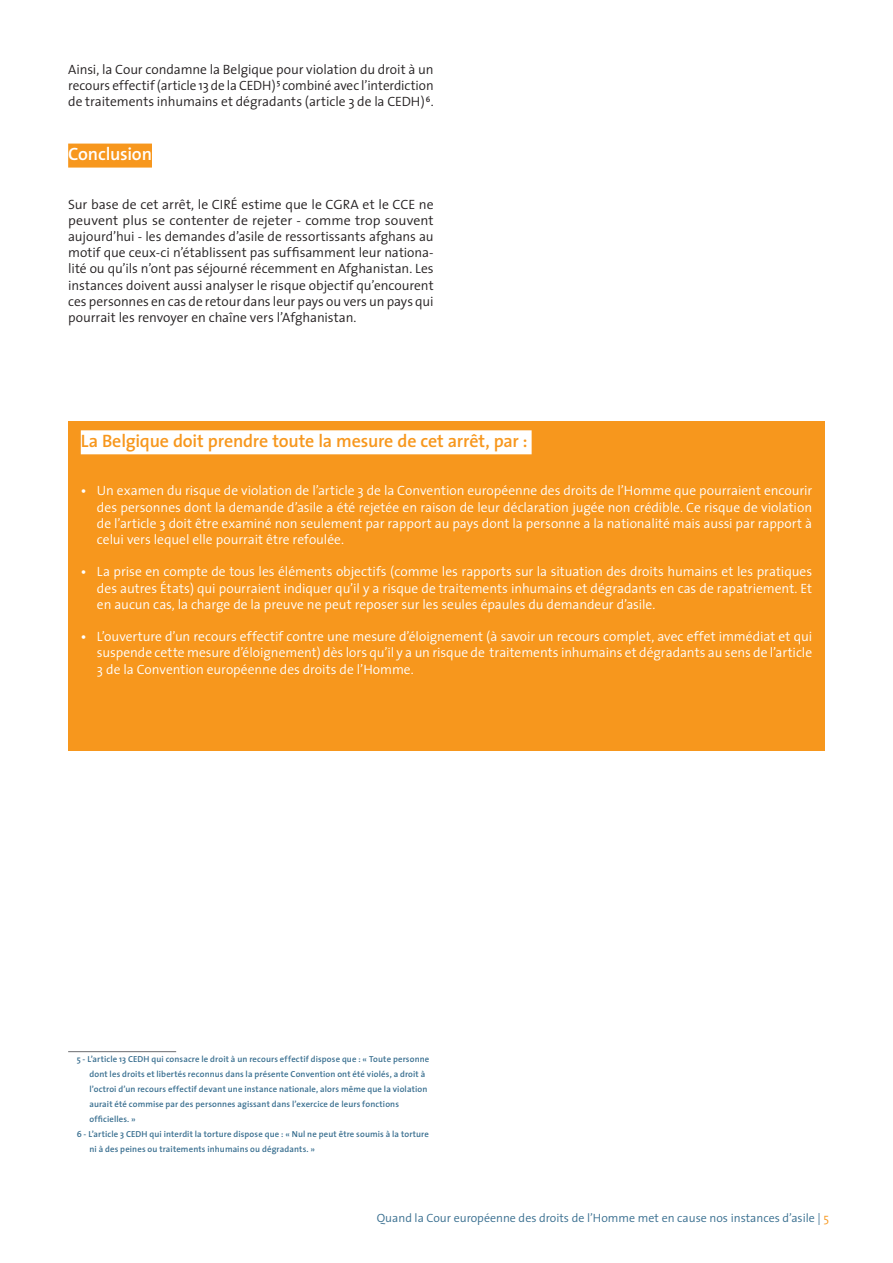
<style>
.page{position:relative;width:893px;height:1263px;background:#fff}
.page>*{position:absolute;margin:0;border:0;box-sizing:border-box;transform-origin:0 0}
.titre_2_encadré{font:600 18px "The Sans";letter-spacing:-.01em;color:#f7971d}
.titre_2{font:600 18px "The Sans";letter-spacing:-.01em;color:#fff}
.t1{font:300 13.5px/16.2px "The Sans";color:#fff;text-align:justify}
.corps_de_texte{font:300 13.5px/16.2px "The Sans";letter-spacing:-.005em;color:#231f20;text-align:justify}
.t2{font:300 12px "The Sans";color:#386e8f}
.note_de_bas_de_page{font:600 8.7px/15px "The Sans";letter-spacing:.015em;color:#386e8f}
.s1{font-weight:600}
.s2{color:#f7971d}
</style>
<div class="page">
<div style="left:68px;top:144px;width:84px;height:24px;background:#f7971d"></div>
<hr style="left:68px;top:1051px;width:108px;height:1px;background:#6c6d70">
<div style="left:68px;top:421px;width:757px;height:329px;background:#f7971d"></div>
<div style="left:81px;top:430px;width:451px;height:24px;background:#fff"></div>
<p class="corps_de_texte" style="left:68px;top:61px;width:367px">Ainsi, la Cour condamne la Belgique pour violation du droit à un recours effectif (article 13 de la CEDH)<sup>5</sup> combiné avec l’interdiction de traitements inhumains et dégradants (article 3 de la CEDH)<sup>6</sup>.</p>
<p class="titre_2" style="left:68px;top:139px;width:85px">Conclusion</p>
<p class="corps_de_texte" style="left:68px;top:196px;width:367px">Sur base de cet arrêt, le CIRÉ estime que le CGRA et le CCE ne peuvent plus se contenter de rejeter - comme trop souvent aujourd’hui - les demandes d’asile de ressortissants afghans au motif que ceux-ci n’établissent pas suffisamment leur nationa&shy;lité ou qu’ils n’ont pas séjourné récemment en Afghanistan. Les instances doivent aussi analyser le risque objectif qu’encourent ces personnes en cas de retour dans leur pays ou vers un pays qui pourrait les renvoyer en chaîne vers l’Afghanistan.</p>
<p class="titre_2_encadré" style="left:81px;top:426px;width:448px">La Belgique doit prendre toute la mesure de cet arrêt, par :</p>
<p class="t1" style="left:97px;top:482px;width:717px;text-indent:-16px"><span class="s1">•</span> Un examen du risque de violation de l’article 3 de la Convention européenne des droits de l’Homme que pourraient encourir des personnes dont la demande d’asile a été rejetée en raison de leur déclaration jugée non crédible. Ce risque de violation de l’article 3 doit être examiné non seulement par rapport au pays dont la personne a la nationalité mais aussi par rapport à celui vers lequel elle pourrait être refoulée.</p>
<p class="t1" style="left:97px;top:563px;width:717px;text-indent:-16px"><span class="s1">•</span> La prise en compte de tous les éléments objectifs (comme les rapports sur la situation des droits humains et les pratiques des autres États) qui pourraient indiquer qu’il y a risque de traitements inhumains et dégradants en cas de rapatriement. Et en aucun cas, la charge de la preuve ne peut reposer sur les seules épaules du demandeur d’asile.</p>
<p class="t1" style="left:97px;top:628px;width:717px;text-indent:-16px"><span class="s1">•</span> L’ouverture d’un recours effectif contre une mesure d’éloignement (à savoir un recours complet, avec effet immédiat et qui suspende cette mesure d’éloignement) dès lors qu’il y a un risque de traitements inhumains et dégradants au sens de l’article 3 de la Convention européenne des droits de l’Homme.</p>
<p class="note_de_bas_de_page" style="left:89px;top:1051px;width:341px;text-indent:-13px">5 - L’article 13 CEDH qui consacre le droit à un recours effectif dispose que : « Toute personne dont les droits et libertés reconnus dans la présente Convention ont été violés, a droit à l’octroi d’un recours effectif devant une instance nationale, alors même que la violation aurait été commise par des personnes agissant dans l’exercice de leurs fonctions officielles. »</p>
<p class="note_de_bas_de_page" style="left:89px;top:1126px;width:341px;text-indent:-13px">6 - L’article 3 CEDH qui interdit la torture dispose que : « Nul ne peut être soumis à la torture ni à des peines ou traitements inhumains ou dégradants. »</p>
<p class="t2" style="left:377px;top:1208px;width:454px">Quand la Cour européenne des droits de l’Homme met en cause nos instances d’asile | <span class="s2">5</span></p>
</div>
